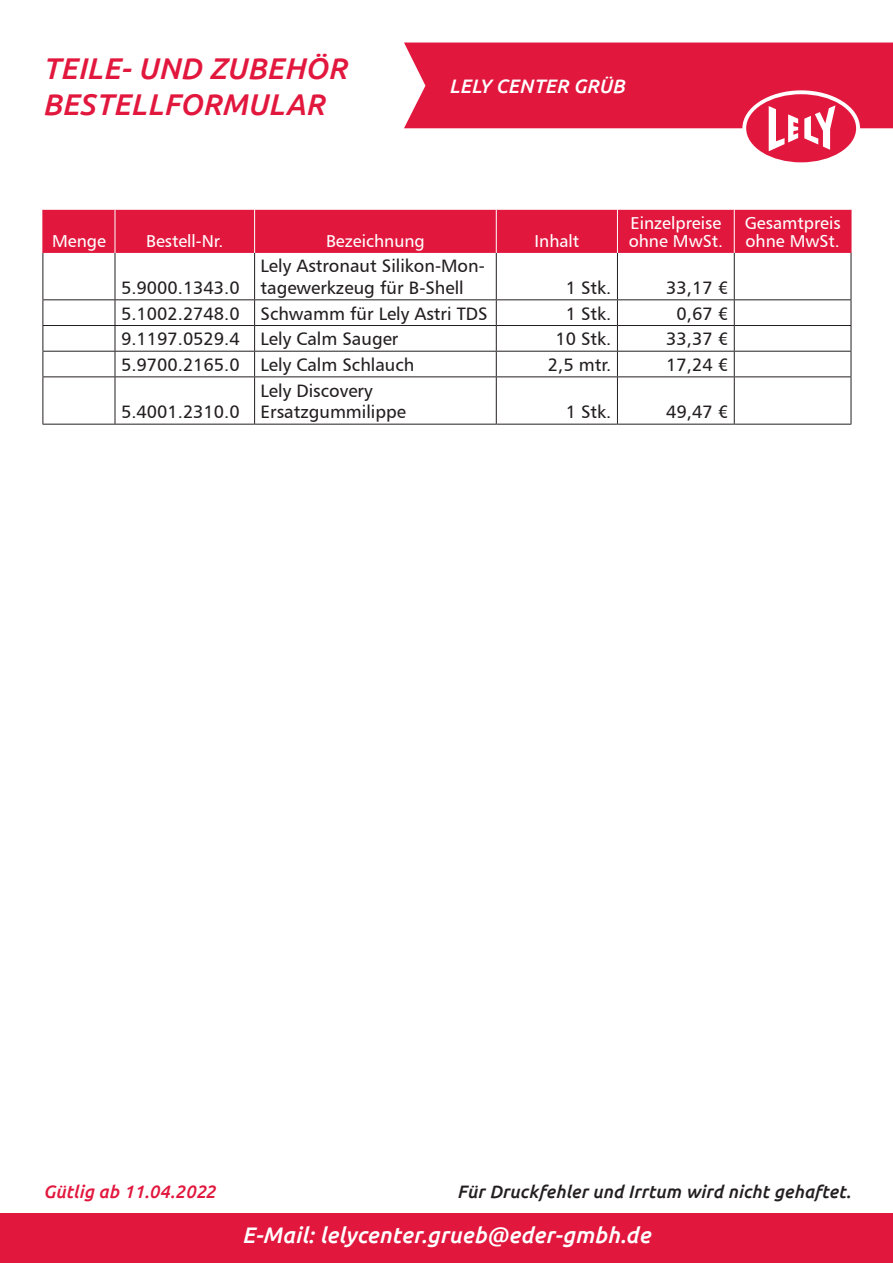
<style>
.page{position:relative;width:893px;height:1263px;background:#fff}
.page>*{position:absolute;margin:0;border:0;box-sizing:border-box;transform-origin:0 0}
.t1{font:italic 500 30px "Ubuntu";letter-spacing:.01em;color:#e2173d}
.t2{font:italic 500 22.5px "Ubuntu";letter-spacing:.01em;color:#fff}
.t3{font:italic 500 19.5px "Ubuntu";letter-spacing:.01em;color:#fff}
.t4{font:18px/21.6px "Humanist 777 BT Roman B";color:#231f20}
.t5{font:italic 500 18px "Ubuntu";letter-spacing:.01em;color:#231f20}
.t6{font:italic 500 18px "Ubuntu";letter-spacing:.01em;color:#e2173d}
.t7{font:17.25px/18px "Humanist 777 BT Roman B";color:#fff}
</style>
<div class="page">
<div style="left:44px;top:210px;width:807px;height:43px;background:#e2173d"></div>
<hr style="left:43px;top:253px;width:1px;height:46px;background:#231f20">
<hr style="left:115px;top:253px;width:1px;height:46px;background:#231f20">
<hr style="left:254px;top:253px;width:1px;height:46px;background:#231f20">
<hr style="left:496px;top:253px;width:1px;height:46px;background:#231f20">
<hr style="left:617px;top:253px;width:1px;height:46px;background:#231f20">
<hr style="left:734px;top:253px;width:1px;height:46px;background:#231f20">
<hr style="left:851px;top:253px;width:1px;height:46px;background:#231f20">
<hr style="left:43px;top:299px;width:72px;height:1px;background:#231f20">
<hr style="left:115px;top:299px;width:140px;height:1px;background:#231f20">
<hr style="left:255px;top:299px;width:241px;height:1px;background:#231f20">
<hr style="left:496px;top:299px;width:121px;height:1px;background:#231f20">
<hr style="left:617px;top:299px;width:117px;height:1px;background:#231f20">
<hr style="left:734px;top:299px;width:117px;height:1px;background:#231f20">
<hr style="left:43px;top:325px;width:72px;height:1px;background:#231f20">
<hr style="left:115px;top:325px;width:140px;height:1px;background:#231f20">
<hr style="left:255px;top:325px;width:241px;height:1px;background:#231f20">
<hr style="left:496px;top:325px;width:121px;height:1px;background:#231f20">
<hr style="left:617px;top:325px;width:117px;height:1px;background:#231f20">
<hr style="left:734px;top:325px;width:117px;height:1px;background:#231f20">
<hr style="left:43px;top:351px;width:72px;height:1px;background:#231f20">
<svg style="left:43px;top:300px;width:1px;height:76px"></svg>
<hr style="left:115px;top:351px;width:140px;height:1px;background:#231f20">
<svg style="left:115px;top:300px;width:1px;height:76px"></svg>
<hr style="left:255px;top:351px;width:241px;height:1px;background:#231f20">
<svg style="left:254px;top:300px;width:1px;height:76px"></svg>
<hr style="left:496px;top:351px;width:121px;height:1px;background:#231f20">
<svg style="left:496px;top:300px;width:1px;height:76px"></svg>
<hr style="left:617px;top:351px;width:117px;height:1px;background:#231f20">
<svg style="left:617px;top:300px;width:1px;height:76px"></svg>
<hr style="left:734px;top:351px;width:117px;height:1px;background:#231f20">
<svg style="left:734px;top:300px;width:1px;height:76px"></svg>
<svg style="left:851px;top:300px;width:1px;height:76px"></svg>
<hr style="left:43px;top:376px;width:72px;height:1px;background:#231f20">
<hr style="left:43px;top:377px;width:1px;height:47px;background:#231f20">
<hr style="left:115px;top:376px;width:140px;height:1px;background:#231f20">
<hr style="left:115px;top:377px;width:1px;height:47px;background:#231f20">
<hr style="left:255px;top:376px;width:241px;height:1px;background:#231f20">
<hr style="left:254px;top:377px;width:1px;height:47px;background:#231f20">
<hr style="left:496px;top:376px;width:121px;height:1px;background:#231f20">
<hr style="left:496px;top:377px;width:1px;height:47px;background:#231f20">
<hr style="left:617px;top:376px;width:117px;height:1px;background:#231f20">
<hr style="left:617px;top:377px;width:1px;height:47px;background:#231f20">
<hr style="left:734px;top:376px;width:117px;height:1px;background:#231f20">
<hr style="left:734px;top:377px;width:1px;height:47px;background:#231f20">
<hr style="left:851px;top:377px;width:1px;height:47px;background:#231f20">
<hr style="left:43px;top:424px;width:72px;height:1px;background:#231f20">
<hr style="left:115px;top:424px;width:140px;height:1px;background:#231f20">
<hr style="left:255px;top:424px;width:241px;height:1px;background:#231f20">
<hr style="left:496px;top:424px;width:121px;height:1px;background:#231f20">
<hr style="left:617px;top:424px;width:117px;height:1px;background:#231f20">
<hr style="left:734px;top:424px;width:117px;height:1px;background:#231f20">
<hr style="left:43px;top:210px;width:1px;height:43px;background:#e2173d">
<hr style="left:851px;top:210px;width:1px;height:43px;background:#e2173d">
<hr style="left:115px;top:210px;width:1px;height:43px;background:#fff">
<hr style="left:254px;top:210px;width:1px;height:43px;background:#fff">
<hr style="left:496px;top:210px;width:1px;height:43px;background:#fff">
<hr style="left:617px;top:210px;width:1px;height:43px;background:#fff">
<hr style="left:734px;top:210px;width:1px;height:43px;background:#fff">
<div style="left:0;top:1213px;width:893px;height:50px;background:#e2173d"></div>
<svg style="left:404px;top:43px;width:489px;height:119px"></svg>
<p class="t1" style="left:43px;top:50px;width:305px">TEILE- UND ZUBEHÖR</p>
<p class="t1" style="left:43px;top:86px;width:283px">BESTELLFORMULAR</p>
<p class="t3" style="left:449px;top:75px;width:177px">LELY CENTER GRÜB</p>
<p class="t7" style="left:52px;top:232px;width:55px">Menge</p>
<p class="t7" style="left:146px;top:232px;width:79px">Bestell-Nr.</p>
<p class="t7" style="left:326px;top:232px;width:100px">Bezeichnung</p>
<p class="t7" style="left:535px;top:232px;width:46px">Inhalt</p>
<p class="t7" style="left:629px;top:214px;width:96px">Einzelpreise ohne MwSt.</p>
<p class="t7" style="left:745px;top:214px;width:97px">Gesamtpreis</p>
<p class="t7" style="left:745px;top:232px;width:96px">ohne MwSt.</p>
<p class="t4" style="left:121px;top:276px;width:120px">5.9000.1343.0</p>
<p class="t4" style="left:261px;top:255px;width:226px">Lely Astronaut Silikon-Mon&shy;tagewerkzeug für B-Shell</p>
<p class="t4" style="left:566px;top:276px;width:47px">1 Stk.</p>
<p class="t4" style="left:666px;top:276px;width:63px">33,17 €</p>
<p class="t4" style="left:121px;top:302px;width:120px">5.1002.2748.0</p>
<p class="t4" style="left:261px;top:302px;width:228px">Schwamm für Lely Astri TDS</p>
<p class="t4" style="left:566px;top:302px;width:47px">1 Stk.</p>
<p class="t4" style="left:677px;top:302px;width:53px">0,67 €</p>
<p class="t4" style="left:121px;top:328px;width:120px">9.1197.0529.4</p>
<p class="t4" style="left:261px;top:328px;width:139px">Lely Calm Sauger</p>
<p class="t4" style="left:555px;top:328px;width:58px">10 Stk.</p>
<p class="t4" style="left:666px;top:328px;width:63px">33,37 €</p>
<p class="t4" style="left:121px;top:353px;width:120px">5.9700.2165.0</p>
<p class="t4" style="left:261px;top:353px;width:155px">Lely Calm Schlauch</p>
<p class="t4" style="left:548px;top:353px;width:65px">2,5 mtr.</p>
<p class="t4" style="left:666px;top:353px;width:63px">17,24 €</p>
<p class="t4" style="left:121px;top:401px;width:120px">5.4001.2310.0</p>
<p class="t4" style="left:261px;top:379px;width:147px">Lely Discovery<br>Ersatzgummilippe</p>
<p class="t4" style="left:566px;top:401px;width:47px">1 Stk.</p>
<p class="t4" style="left:666px;top:401px;width:63px">49,47 €</p>
<p class="t6" style="left:43px;top:1181px;width:174px">Gütlig ab 11.04.2022</p>
<p class="t5" style="left:457px;top:1181px;width:395px">Für Druckfehler und Irrtum wird nicht gehaftet.</p>
<p class="t2" style="left:242px;top:1221px;width:410px">E-Mail: lelycenter.grueb@eder-gmbh.de</p>
</div>
